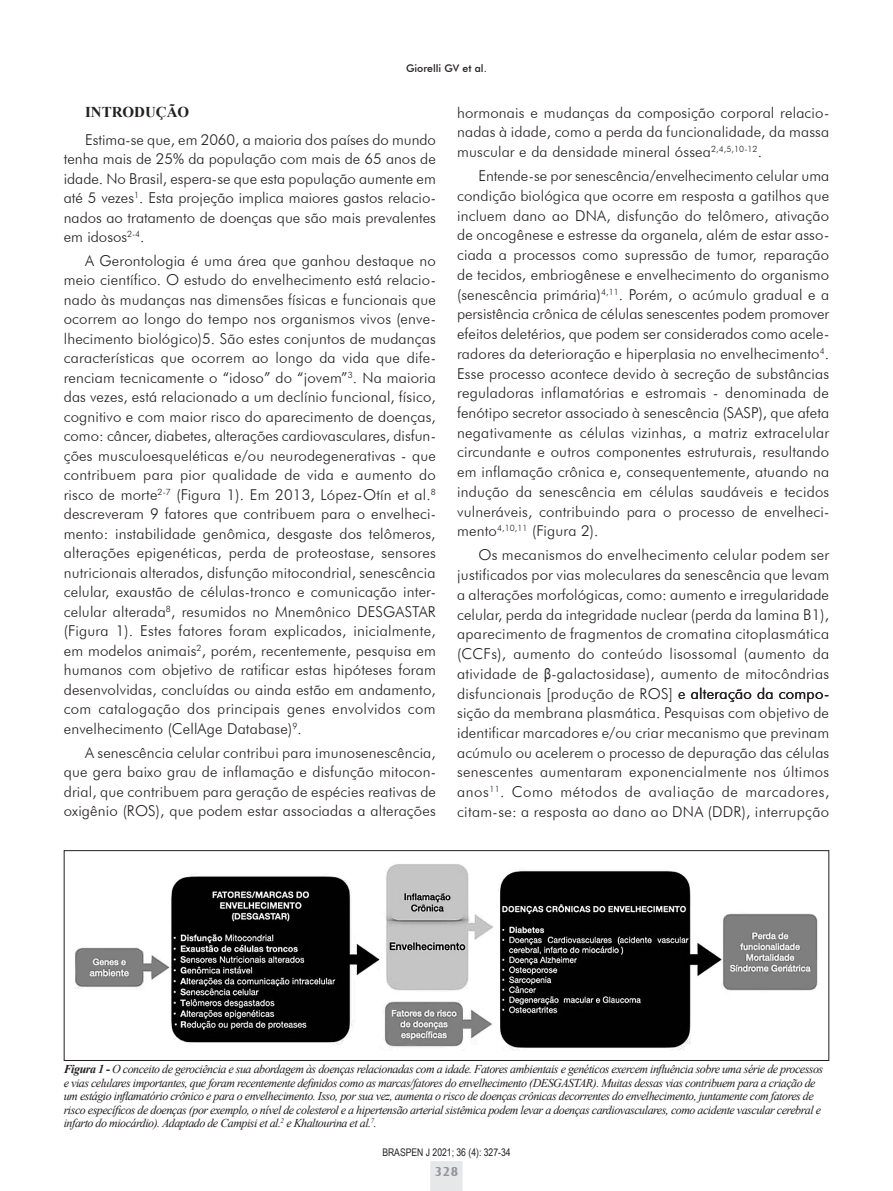
<style>
.page{position:relative;width:893px;height:1191px;background:#fff}
.page>*{position:absolute;margin:0;border:0;box-sizing:border-box;transform-origin:0 0}
.Texto{font:300 15px/19.8px "Futura BT";letter-spacing:.01em;color:#231f20;text-align:justify}
.Subtítulos_principai{font:700 15px "Times New Roman";color:#231f20}
.Numero_pagina{font:700 13.5px "Castle T";color:#939598}
.t1{font:italic 12px/13.5px "Times New Roman";letter-spacing:-.04em;color:#231f20}
.Rodape{font:10.5px "Arial Narrow";color:#231f20}
.Título_resumido_e_au{font:500 10.5px "Futura BT";color:#231f20}
.s1{font-family:"Arial Narrow";font-weight:400}
.s2{font-weight:700}
</style>
<div class="page">
<svg style="left:430px;top:1161px;width:33px;height:30px"></svg>
<div style="left:64px;top:850px;width:765px;height:210px;border:1px solid #231f20"></div>
<img style="left:75px;top:864px;width:743px;height:187px">
<p class="Título_resumido_e_au" style="left:406px;top:62px;width:82px">Giorelli GV et al.</p>
<p class="Subtítulos_principai" style="left:85px;top:101px;width:106px">INTRODUÇÃO</p>
<p class="Texto" style="left:64px;top:129px;width:374px;text-indent:21px">Estima-se que, em 2060, a maioria dos países do mundo tenha mais de 25% da população com mais de 65 anos de idade. No Brasil, espera-se que esta população aumente em até 5 vezes<sup>1</sup>. Esta projeção implica maiores gastos relacio&shy;nados ao tratamento de doenças que são mais prevalentes em idosos<sup>2-4</sup>.</p>
<p class="Texto" style="left:64px;top:251px;width:374px;text-indent:21px">A Gerontologia é uma área que ganhou destaque no meio científico. O estudo do envelhecimento está relacio&shy;nado às mudanças nas dimensões físicas e funcionais que ocorrem ao longo do tempo nos organismos vivos (enve&shy;lhecimento biológico)5. São estes conjuntos de mudanças características que ocorrem ao longo da vida que dife&shy;renciam tecnicamente o “idoso” do “jovem”<sup>3</sup>. Na maioria das vezes, está relacionado a um declínio funcional, físico, cognitivo e com maior risco do aparecimento de doenças, como: câncer, diabetes, alterações cardiovasculares, disfun&shy;ções musculoesqueléticas e/ou neurodegenerativas - que contribuem para pior qualidade de vida e aumento do risco de morte<sup>2-7</sup> (Figura 1). Em 2013, López-Otín et al.<sup>8 </sup>descreveram 9 fatores que contribuem para o envelheci&shy;mento: instabilidade genômica, desgaste dos telômeros, alterações epigenéticas, perda de proteostase, sensores nutricionais alterados, disfunção mitocondrial, senescência celular, exaustão de células-tronco e comunicação inter&shy;celular alterada<sup>8</sup>, resumidos no Mnemônico DESGASTAR (Figura 1). Estes fatores foram explicados, inicialmente, em modelos animais<sup>2</sup>, porém, recentemente, pesquisa em humanos com objetivo de ratificar estas hipóteses foram desenvolvidas, concluídas ou ainda estão em andamento, com catalogação dos principais genes envolvidos com envelhecimento (CellAge Database)<sup>9</sup>.</p>
<p class="Texto" style="left:64px;top:742px;width:374px;text-indent:21px">A senescência celular contribui para imunosenescência, que gera baixo grau de inflamação e disfunção mitocon&shy;drial, que contribuem para geração de espécies reativas de oxigênio (ROS), que podem estar associadas a alterações</p>
<p class="Texto" style="left:457px;top:102px;width:374px">hormonais e mudanças da composição corporal relacio&shy;nadas à idade, como a perda da funcionalidade, da massa muscular e da densidade mineral óssea<sup>2,4,5,10-12</sup>.</p>
<p class="Texto" style="left:457px;top:166px;width:374px;text-indent:21px">Entende-se por senescência/envelhecimento celular uma condição biológica que ocorre em resposta a gatilhos que incluem dano ao DNA, disfunção do telômero, ativação de oncogênese e estresse da organela, além de estar asso&shy;ciada a processos como supressão de tumor, reparação de tecidos, embriogênese e envelhecimento do organismo (senescência primária)<sup>4,11</sup>. Porém, o acúmulo gradual e a persistência crônica de células senescentes podem promover efeitos deletérios, que podem ser considerados como acele&shy;radores da deterioração e hiperplasia no envelhecimento<sup>4</sup>.<br>Esse processo acontece devido à secreção de substâncias reguladoras inflamatórias e estromais - denominada de fenótipo secretor associado à senescência (SASP), que afeta negativamente as células vizinhas, a matriz extracelular circundante e outros componentes estruturais, resultando em inflamação crônica e, consequentemente, atuando na indução da senescência em células saudáveis e tecidos vulneráveis, contribuindo para o processo de envelheci&shy;mento<sup>4,10,11</sup> (Figura 2).</p>
<p class="Texto" style="left:457px;top:545px;width:374px;text-indent:21px">Os mecanismos do envelhecimento celular podem ser justificados por vias moleculares da senescência que levam a alterações morfológicas, como: aumento e irregularidade celular, perda da integridade nuclear (perda da lamina B1), aparecimento de fragmentos de cromatina citoplasmática (CCFs), aumento do conteúdo lisossomal (aumento da atividade de <span class="s1">β</span>-galactosidase), aumento de mitocôndrias disfuncionais [produção de ROS] e alteração da compo&shy;sição da membrana plasmática. Pesquisas com objetivo de identificar marcadores e/ou criar mecanismo que previnam acúmulo ou acelerem o processo de depuração das células senescentes aumentaram exponencialmente nos últimos anos<sup>11</sup>. Como métodos de avaliação de marcadores, citam-se: a resposta ao dano ao DNA (DDR), interrupção</p>
<p class="t1" style="left:64px;top:1062px;width:761px"><span class="s2">Figura 1 -</span> O conceito de gerociência e sua abordagem às doenças relacionadas com a idade. Fatores ambientais e genéticos exercem influência sobre uma série de processos e vias celulares importantes, que foram recentemente definidos como as marcas/fatores do envelhecimento (DESGASTAR). Muitas dessas vias contribuem para a criação de um estágio inflamatório crônico e para o envelhecimento. Isso, por sua vez, aumenta o risco de doenças crônicas decorrentes do envelhecimento, juntamente com fatores de risco específicos de doenças (por exemplo, o nível de colesterol e a hipertensão arterial sistêmica podem levar a doenças cardiovasculares, como acidente vascular cerebral e infarto do miocárdio). Adaptado de Campisi et al.<sup>2</sup> e Khaltourina et al.<sup>7</sup>.</p>
<p class="Rodape" style="left:382px;top:1144px;width:130px">BRASPEN J 2021; 36 (4): 327-34</p>
<p class="Numero_pagina" style="left:435px;top:1164px;width:25px">328</p>
</div>
